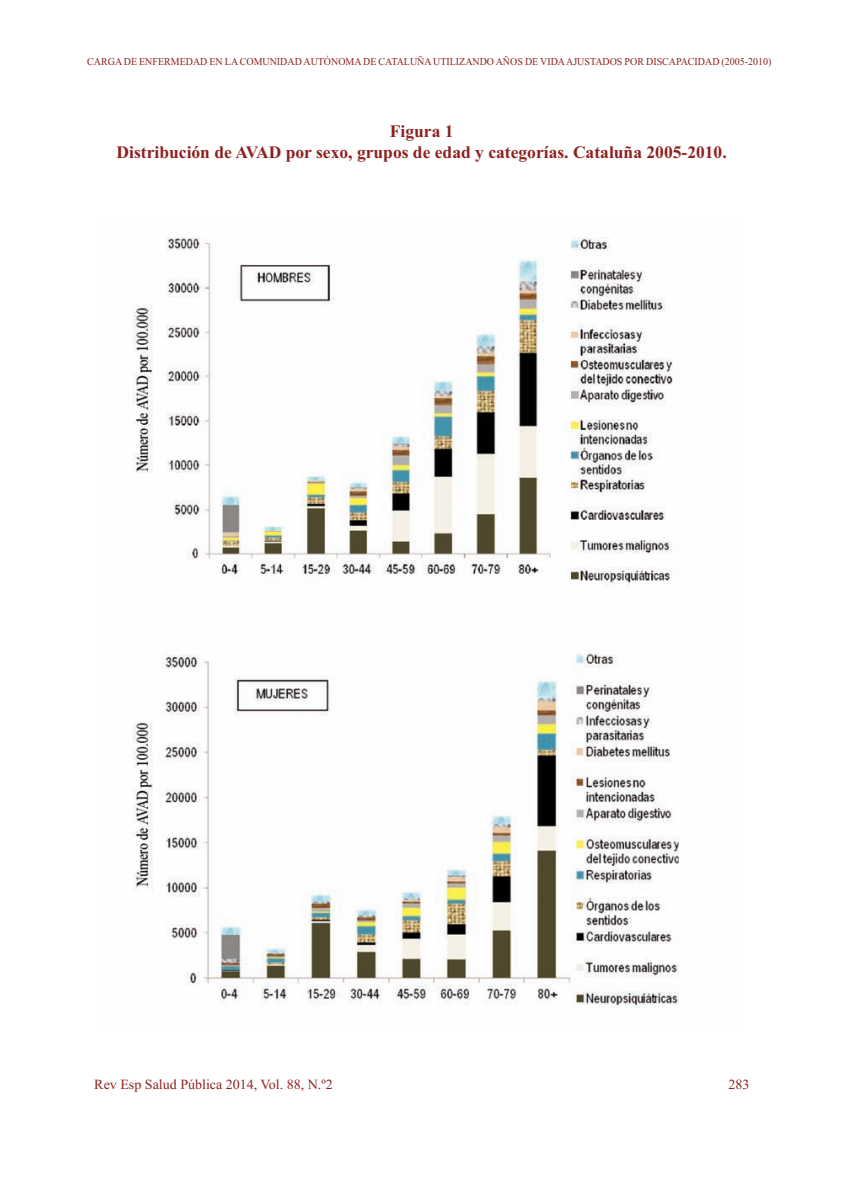
<style>
.page{position:relative;width:844px;height:1191px;background:#fff}
.page>*{position:absolute;margin:0;border:0;box-sizing:border-box;transform-origin:0 0}
.t1{font:700 17.5px/21px "Times New Roman";color:#8f201f;text-align:center}
.t2{font:14px "Times New Roman";color:#8f201f}
.t3{font:10.5px "Times New Roman";color:#8f201f;scale:.95 1}
</style>
<div class="page">
<img style="left:133px;top:237px;width:546px;height:769px">
<p class="t3" style="left:87px;top:56px;width:721px">CARGA DE ENFERMEDAD EN LA COMUNIDAD AUTÓNOMA DE CATALUÑA UTILIZANDO AÑOS DE VIDAAJUSTADOS POR DISCAPACIDAD (2005-2010)</p>
<h1 class="t1" style="left:117px;top:121px;width:611px">Figura 1<br>Distribución de AVAD por sexo, grupos de edad y categorías. Cataluña 2005-2010.</h1>
<h2 class="t2" style="left:94px;top:1075px;width:240px">Rev Esp Salud Pública 2014, Vol. 88, N.º2</h2>
<h2 class="t2" style="left:728px;top:1075px;width:22px">283</h2>
</div>
